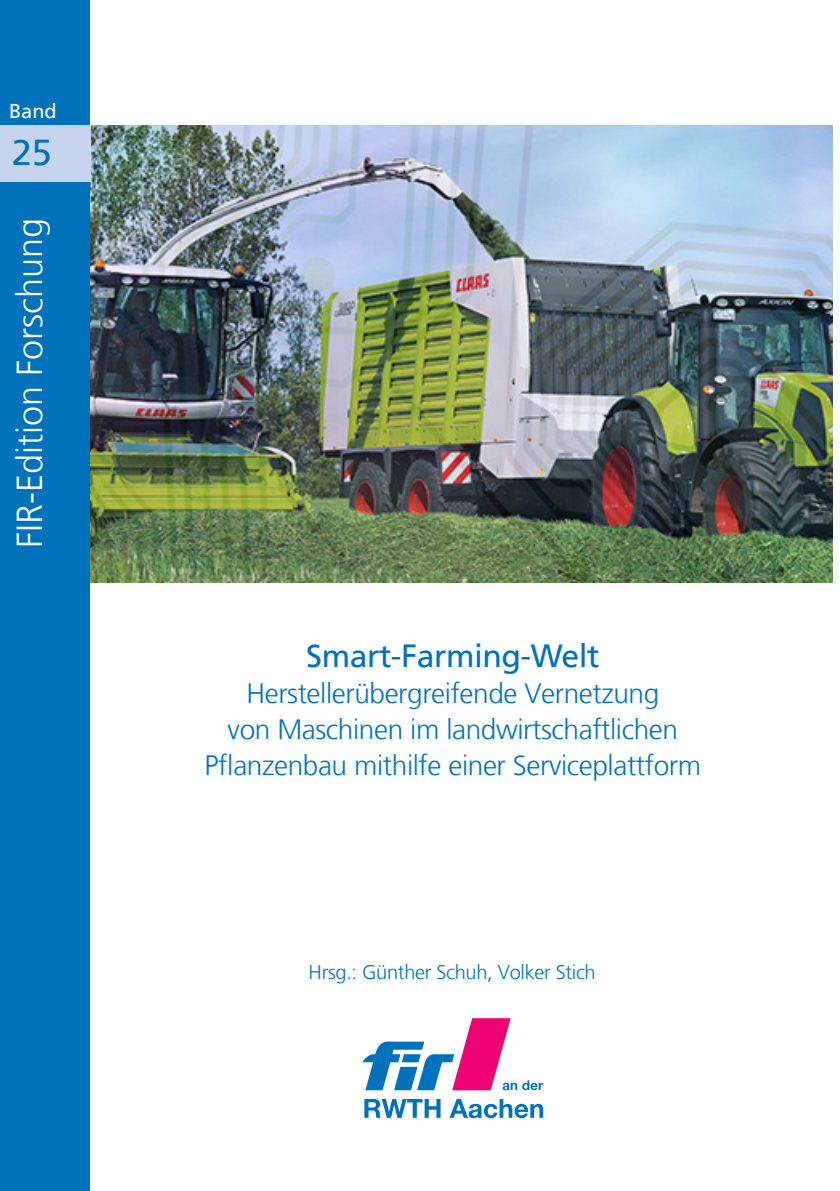
<style>
.page{position:relative;width:840px;height:1191px;background:#fff}
.page>*{position:absolute;margin:0;border:0;box-sizing:border-box;transform-origin:0 0}
.t1{font:300 36px "Frutiger LT";color:#fff}
.Edition_Fließtext{font:36px "Frutiger LT";color:#0072bc}
.t2{font:32px "Frutiger LT";letter-spacing:-.015em;color:#0072bc}
.t3{font:300 28px "Frutiger LT";letter-spacing:-.015em;color:#0072bc}
.t4{font:300 20px "Frutiger LT";letter-spacing:-.015em;color:#0072bc}
.Edition_Fließtext-2{font:20px "Frutiger LT";color:#fff}
</style>
<div class="page">
<img style="left:90px;top:126px;width:741px;height:457px">
<div style="left:0;top:0;width:90px;height:1191px;background:#0072bc"></div>
<svg style="left:449px;top:1099px;width:94px;height:19px"></svg>
<svg style="left:364px;top:1099px;width:76px;height:18px"></svg>
<svg style="left:362px;top:1018px;width:181px;height:72px"></svg>
<div style="left:0;top:126px;width:90px;height:56px;background:#c6d5ed"></div>
<p class="Edition_Fließtext-2" style="left:9px;top:100px;width:49px">Band</p>
<p class="Edition_Fließtext" style="left:12px;top:131px;width:42px">25</p>
<p class="t1" style="left:9px;top:548px;width:332px;rotate:-90deg">FIR-Edition Forschung</p>
<p class="t2" style="left:306px;top:637px;width:295px">Smart-Farming-Welt</p>
<p class="t3" style="left:246px;top:677px;width:414px">Herstellerübergreifende Vernetzung</p>
<p class="t3" style="left:227px;top:713px;width:452px">von Maschinen im landwirtschaftlichen</p>
<p class="t3" style="left:204px;top:749px;width:498px">Pflanzenbau mithilfe einer Serviceplattform</p>
<p class="t4" style="left:308px;top:960px;width:288px">Hrsg.: Günther Schuh, Volker Stich</p>
</div>
